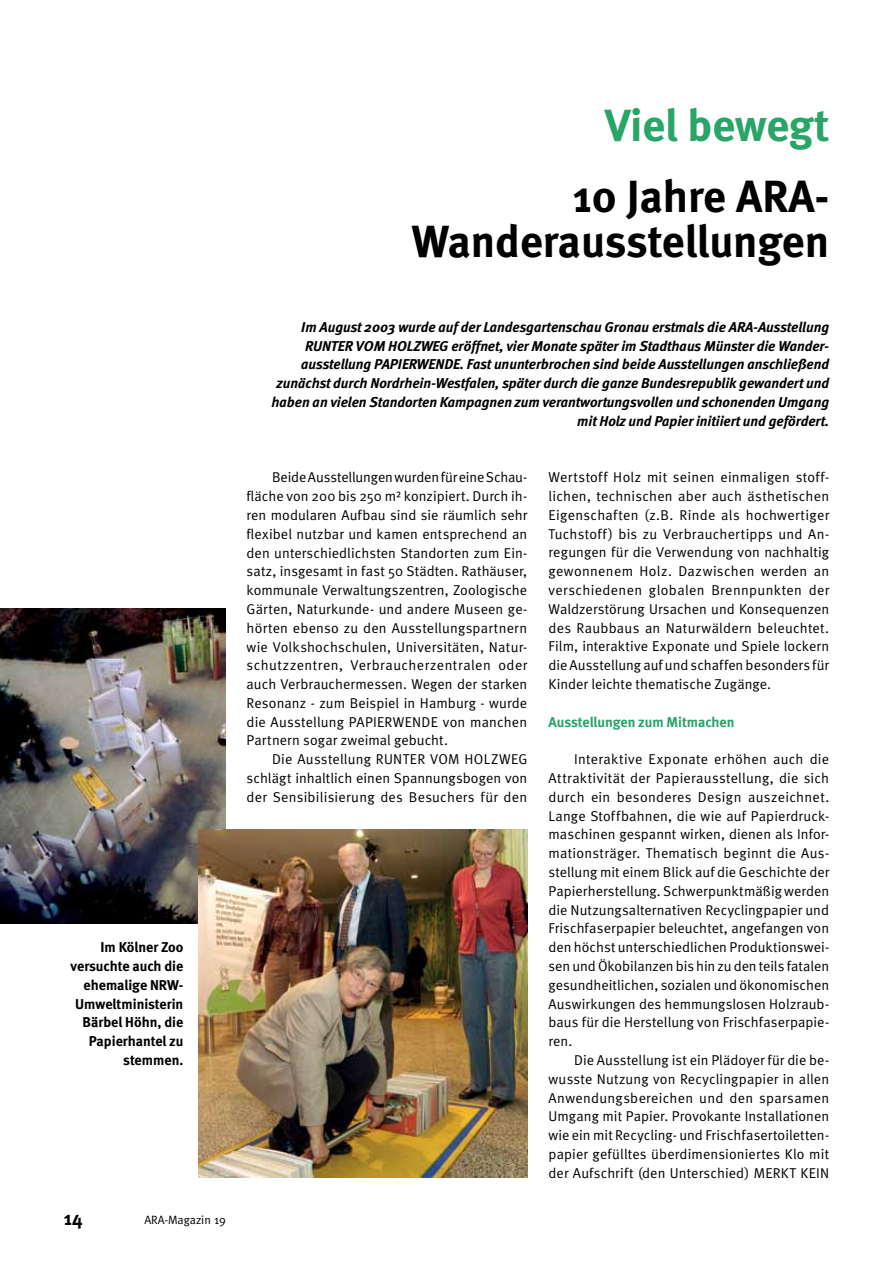
<style>
.page{position:relative;width:893px;height:1263px;background:#fff}
.page>*{position:absolute;margin:0;border:0;box-sizing:border-box;transform-origin:0 0}
.t1{font:700 45px/45px "Meta";color:#000;text-align:right}
.t2{font:700 45px "Meta";color:#29a567}
.t3{font:700 19.5px "Meta";color:#000}
.t4{font:14.25px/18.8px "Meta Normal";letter-spacing:.01em;color:#000;text-align:justify}
.t5{font:italic 700 14.25px/18.8px "Meta";color:#000;text-align:right}
.t6{font:700 14.25px/18.8px "Meta";color:#000;text-align:right}
.t7{font:700 14.25px "Meta";letter-spacing:-.005em;color:#29a567}
.t8{font:12px "Meta Normal";color:#000}
</style>
<div class="page">
<img style="left:0;top:608px;width:225px;height:316px">
<img style="left:198px;top:829px;width:329px;height:349px">
<h1 class="t2" style="left:605px;top:99px;width:226px">Viel bewegt</h1>
<h1 class="t1" style="left:412px;top:173px;width:419px">10 Jahre ARA-<br>Wanderausstellungen</h1>
<p class="t6" style="left:71px;top:938px;width:114px">Im Kölner Zoo versuchte auch die ehemalige NRW-<br>Umweltministerin<br>Bärbel Höhn, die<br>Papierhantel zu stemmen.</p>
<h2 class="t3" style="left:64px;top:1206px;width:20px">14</h2>
<p class="t8" style="left:144px;top:1213px;width:83px">ARA-Magazin 19</p>
<p class="t5" style="left:271px;top:317px;width:559px">Im August 2003 wurde auf der Landesgartenschau Gronau erstmals die ARA-Ausstellung RUNTER VOM HOLZWEG eröffnet, vier Monate später im Stadthaus Münster die Wander&shy;ausstellung PAPIERWENDE. Fast ununterbrochen sind beide Ausstellungen anschließend zunächst durch Nordrhein-Westfalen, später durch die ganze Bundesrepublik gewandert und haben an vielen Standorten Kampagnen zum verantwortungsvollen und schonenden Umgang mit Holz und Papier initiiert und gefördert.</p>
<p class="t4" style="left:247px;top:468px;width:282px;text-indent:26px">Beide Ausstellungen wurden für eine Schau&shy;fläche von 200 bis 250 m² konzipiert. Durch ih&shy;ren modularen Aufbau sind sie räumlich sehr flexibel nutzbar und kamen entsprechend an den unterschiedlichsten Standorten zum Ein&shy;satz, insgesamt in fast 50 Städten. Rathäuser, kommunale Verwaltungszentren, Zoologische Gärten, Naturkunde- und andere Museen ge&shy;hörten ebenso zu den Ausstellungspartnern wie Volkshochschulen, Universitäten, Natur&shy;schutzzentren, Verbraucherzentralen oder auch Verbrauchermessen. Wegen der starken Resonanz - zum Beispiel in Hamburg - wurde die Ausstellung PAPIERWENDE von manchen Partnern sogar zweimal gebucht.</p>
<p class="t4" style="left:247px;top:750px;width:282px;text-indent:26px">Die Ausstellung RUNTER VOM HOLZWEG schlägt inhaltlich einen Spannungsbogen von der Sensibilisierung des Besuchers für den</p>
<p class="t4" style="left:548px;top:468px;width:282px">Wertstoff Holz mit seinen einmaligen stoff&shy;lichen, technischen aber auch ästhetischen Eigenschaften (z.B. Rinde als hochwertiger Tuchstoff) bis zu Verbrauchertipps und An&shy;regungen für die Verwendung von nachhaltig gewonnenem Holz. Dazwischen werden an verschiedenen globalen Brennpunkten der Waldzerstörung Ursachen und Konsequenzen des Raubbaus an Naturwäldern beleuchtet.<br>Film, interaktive Exponate und Spiele lockern die Ausstellung auf und schaffen besonders für Kinder leichte thematische Zugänge.</p>
<p class="t7" style="left:548px;top:713px;width:187px">Ausstellungen zum Mitmachen</p>
<p class="t4" style="left:548px;top:750px;width:282px;text-indent:26px">Interaktive Exponate erhöhen auch die Attraktivität der Papierausstellung, die sich durch ein besonderes Design auszeichnet.<br>Lange Stoffbahnen, die wie auf Papierdruck&shy;maschinen gespannt wirken, dienen als Infor&shy;mationsträger. Thematisch beginnt die Aus&shy;stellung mit einem Blick auf die Geschichte der Papierherstellung. Schwerpunktmäßig werden die Nutzungsalternativen Recyclingpapier und Frischfaserpapier beleuchtet, angefangen von den höchst unterschiedlichen Produktionswei&shy;sen und Ökobilanzen bis hin zu den teils fatalen gesundheitlichen, sozialen und ökonomischen Auswirkungen des hemmungslosen Holzraub&shy;baus für die Herstellung von Frischfaserpapie&shy;ren.</p>
<p class="t4" style="left:548px;top:1050px;width:282px;text-indent:26px">Die Ausstellung ist ein Plädoyer für die be&shy;wusste Nutzung von Recyclingpapier in allen Anwendungsbereichen und den sparsamen Umgang mit Papier. Provokante Installationen wie ein mit Recycling- und Frischfasertoiletten&shy;papier gefülltes überdimensioniertes Klo mit der Aufschrift (den Unterschied) MERKT KEIN</p>
</div>
